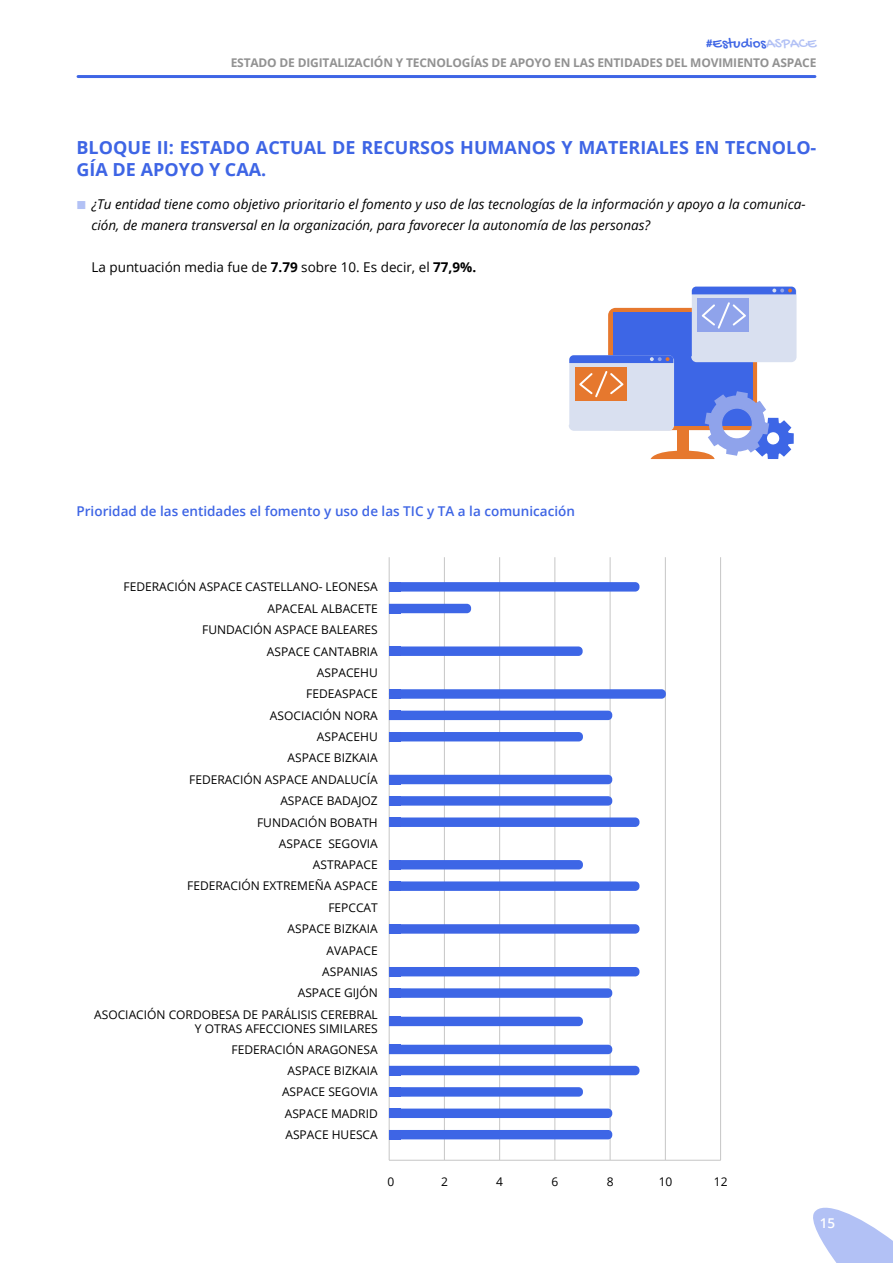
<style>
.page{position:relative;width:893px;height:1263px;background:#fff}
.page>*{position:absolute;margin:0;border:0;box-sizing:border-box;transform-origin:0 0}
.t1{font:700 18px/21.6px "Open Sans";color:#3e65e5}
.t2{font:15px "Gochi Hand";color:#3e65e5}
.t3{font:italic 13.5px/21px "Open Sans";color:#000}
.t4{font:600 13.5px "Open Sans";color:#3e65e5}
.t5{font:13.5px "Open Sans";color:#000}
.t6{font:600 13.5px "Open Sans";color:#fff}
.t7{font:12px/21.3px "Open Sans";color:#000;text-align:right}
.t8{font:700 12px "Open Sans";letter-spacing:-.015em;color:#929292}
.s1{color:#b2c1f5}
.s2{font-family:"Sarabun";font-weight:800;font-style:normal;font-size:16.5px;color:#b2c1f5}
.s3{font-weight:700}
</style>
<div class="page">
<hr style="left:389px;top:557px;width:1px;height:603px;background:#c6c6c6">
<hr style="left:444px;top:557px;width:1px;height:603px;background:#c6c6c6">
<hr style="left:499px;top:557px;width:1px;height:603px;background:#c6c6c6">
<hr style="left:555px;top:557px;width:1px;height:603px;background:#c6c6c6">
<hr style="left:610px;top:557px;width:1px;height:603px;background:#c6c6c6">
<hr style="left:665px;top:557px;width:1px;height:603px;background:#c6c6c6">
<hr style="left:720px;top:557px;width:1px;height:603px;background:#c6c6c6">
<svg style="left:401px;top:582px;width:238px;height:9px;background:#3f68e6"></svg>
<svg style="left:401px;top:604px;width:70px;height:9px"></svg>
<div style="left:389px;top:646px;width:194px;height:10px;background:#3d66e6;border-radius:4px"></div>
<div style="left:389px;top:689px;width:277px;height:10px;background:#3d66e6;border-radius:4px"></div>
<div style="left:401px;top:711px;width:211px;height:9px;background:#3d66e6"></div>
<div style="left:401px;top:732px;width:182px;height:9px;background:#3d66e6"></div>
<div style="left:401px;top:775px;width:211px;height:9px;background:#3d66e6"></div>
<svg style="left:401px;top:796px;width:211px;height:10px;background:#476ee7"></svg>
<svg style="left:401px;top:817px;width:238px;height:10px;background:#476ee7"></svg>
<svg style="left:401px;top:860px;width:182px;height:9px;background:#3f67e6"></svg>
<svg style="left:401px;top:881px;width:238px;height:10px;background:#476ee7"></svg>
<svg style="left:401px;top:924px;width:238px;height:10px;background:#486de6"></svg>
<div style="left:401px;top:967px;width:238px;height:9px;background:#3d66e6"></div>
<svg style="left:401px;top:988px;width:211px;height:10px;background:#486ee7"></svg>
<div style="left:401px;top:1017px;width:182px;height:9px;background:#3d66e6"></div>
<div style="left:401px;top:1045px;width:211px;height:9px;background:#3d66e6"></div>
<div style="left:401px;top:1066px;width:238px;height:9px;background:#3d66e6"></div>
<svg style="left:401px;top:1087px;width:182px;height:10px;background:#486fe7"></svg>
<svg style="left:401px;top:1108px;width:211px;height:10px;background:#486fe7"></svg>
<div style="left:401px;top:1130px;width:211px;height:9px;background:#3d66e6"></div>
<hr style="left:389px;top:1160px;width:332px;height:1px;background:#c6c6c6">
<div style="left:389px;top:582px;width:12px;height:9px;background:#3e65e5"></div>
<div style="left:389px;top:604px;width:12px;height:9px;background:#3e65e5"></div>
<div style="left:389px;top:646px;width:12px;height:10px;background:#3e65e5"></div>
<div style="left:389px;top:689px;width:12px;height:10px;background:#3e65e5"></div>
<div style="left:389px;top:711px;width:12px;height:9px;background:#3e65e5"></div>
<div style="left:389px;top:732px;width:12px;height:9px;background:#3e65e5"></div>
<div style="left:389px;top:775px;width:12px;height:9px;background:#3e65e5"></div>
<div style="left:389px;top:796px;width:12px;height:10px;background:#3e65e5"></div>
<div style="left:389px;top:860px;width:12px;height:9px;background:#3e65e5"></div>
<div style="left:389px;top:817px;width:12px;height:10px;background:#3e65e5"></div>
<div style="left:389px;top:881px;width:12px;height:10px;background:#3e65e5"></div>
<div style="left:389px;top:924px;width:12px;height:10px;background:#3e65e5"></div>
<div style="left:389px;top:967px;width:12px;height:9px;background:#3e65e5"></div>
<div style="left:389px;top:988px;width:12px;height:10px;background:#3e65e5"></div>
<div style="left:389px;top:1017px;width:12px;height:9px;background:#3e65e5"></div>
<div style="left:389px;top:1045px;width:12px;height:9px;background:#3e65e5"></div>
<div style="left:389px;top:1066px;width:12px;height:9px;background:#3e65e5"></div>
<div style="left:389px;top:1087px;width:12px;height:10px;background:#3e65e5"></div>
<div style="left:389px;top:1108px;width:12px;height:10px;background:#3e65e5"></div>
<div style="left:389px;top:1130px;width:12px;height:9px;background:#3e65e5"></div>
<svg style="left:569px;top:287px;width:227px;height:172px"></svg>
<hr style="left:78px;top:75px;width:737px;height:3px;background:#3e65e5">
<svg style="left:813px;top:1207px;width:80px;height:56px"></svg>
<p class="t2" style="left:706px;top:35px;width:112px">#Estudios<span class="s1">ASPACE</span></p>
<p class="t8" style="left:231px;top:54px;width:587px">ESTADO DE DIGITALIZACIÓN Y TECNOLOGÍAS DE APOYO EN LAS ENTIDADES DEL MOVIMIENTO ASPACE</p>
<h1 class="t1" style="left:77px;top:136px;width:741px">BLOQUE II: ESTADO ACTUAL DE RECURSOS HUMANOS Y MATERIALES EN TECNOLO-<br>GÍA DE APOYO Y CAA.</h1>
<p class="t3" style="left:91px;top:194px;width:716px;text-indent:-15px"><span class="s2">■</span> ¿Tu entidad tiene como objetivo prioritario el fomento y uso de las tecnologías de la información y apoyo a la comunica&shy;ción, de manera transversal en la organización, para favorecer la autonomía de las personas?</p>
<p class="t5" style="left:91px;top:258px;width:386px">La puntuación media fue de <span class="s3">7.79</span> sobre 10. Es decir, el <span class="s3">77,9%.</span></p>
<p class="t4" style="left:77px;top:502px;width:500px">Prioridad de las entidades el fomento y uso de las TIC y TA a la comunicación</p>
<p class="t7" style="left:124px;top:575px;width:256px">FEDERACIÓN ASPACE CASTELLANO- LEONESA</p>
<p class="t7" style="left:189px;top:597px;width:190px">APACEAL ALBACETE<br>FUNDACIÓN ASPACE BALEARES<br>ASPACE CANTABRIA<br>ASPACEHU<br>FEDEASPACE<br>ASOCIACIÓN NORA<br>ASPACEHU<br>ASPACE BIZKAIA<br>FEDERACIÓN ASPACE ANDALUCÍA<br>ASPACE BADAJOZ</p>
<p class="t7" style="left:257px;top:811px;width:122px">FUNDACIÓN BOBATH</p>
<p class="t7" style="left:187px;top:832px;width:192px">ASPACE SEGOVIA<br>ASTRAPACE<br>FEDERACIÓN EXTREMEÑA ASPACE<br>FEPCCAT<br>ASPACE BIZKAIA<br>AVAPACE<br>ASPANIAS</p>
<p class="t7" style="left:298px;top:982px;width:82px">ASPACE GIJÓN</p>
<p class="t7" style="left:94px;top:1007px;width:285px;line-height:14.4px">ASOCIACIÓN CORDOBESA DE PARÁLISIS CEREBRAL<br>Y OTRAS AFECCIONES SIMILARES</p>
<p class="t7" style="left:232px;top:1039px;width:148px">FEDERACIÓN ARAGONESA</p>
<p class="t7" style="left:288px;top:1059px;width:92px">ASPACE BIZKAIA</p>
<p class="t7" style="left:282px;top:1081px;width:97px">ASPACE SEGOVIA</p>
<p class="t7" style="left:285px;top:1102px;width:95px">ASPACE MADRID</p>
<p class="t7" style="left:285px;top:1124px;width:94px">ASPACE HUESCA</p>
<p class="t7" style="left:387px;top:1171px;width:8px">0</p>
<p class="t7" style="left:441px;top:1171px;width:8px">2</p>
<p class="t7" style="left:496px;top:1171px;width:8px">4</p>
<p class="t7" style="left:552px;top:1171px;width:8px">6</p>
<p class="t7" style="left:607px;top:1171px;width:8px">8</p>
<p class="t7" style="left:659px;top:1171px;width:15px">10</p>
<p class="t7" style="left:714px;top:1171px;width:15px">12</p>
<p class="t6" style="left:820px;top:1214px;width:17px">15</p>
</div>
